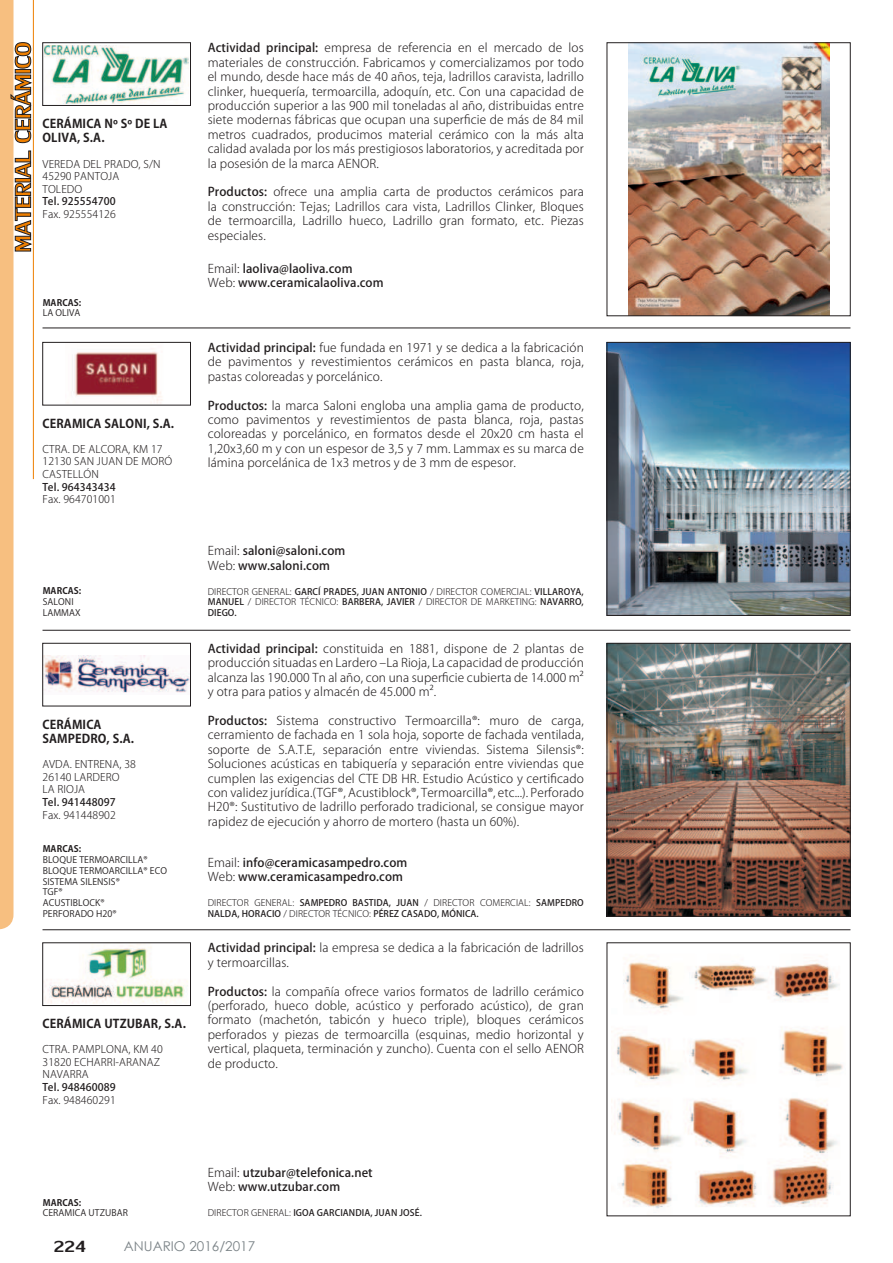
<style>
.page{position:relative;width:893px;height:1263px;background:#fff}
.page>*{position:absolute;margin:0;border:0;box-sizing:border-box;transform-origin:0 0}
.t1{font:24px "Lily UPC";color:#231f20}
.t2{font:13.5px "Century Gothic";color:#7b8387}
.t3{font:300 12px/14.4px "Koz Go Pro";letter-spacing:.01em;color:#231f20;text-align:justify}
.t4{font:500 12px/14.4px "Koz Go Pro";letter-spacing:.01em;color:#231f20}
.t5{font:700 12px/14.4px "Koz Go Pro";letter-spacing:.01em;color:#231f20}
.t6{font:300 10.5px/12.6px "Koz Go Pro";letter-spacing:.01em;color:#231f20}
.t7{font:500 10.5px "Koz Go Pro";letter-spacing:.01em;color:#231f20}
.t8{font:500 9px/10.5px "Koz Go Pro";letter-spacing:.01em;color:#231f20}
.t9{font:300 9px/10.5px "Koz Go Pro";letter-spacing:.01em;color:#231f20;text-align:justify}
.t10{font:9px/10.8px "Koz Go Pro";letter-spacing:.01em;color:#231f20}
.t11{font:700 9px "Koz Go Pro";letter-spacing:.01em;color:#231f20}
.s1{font-weight:500}
.s2{font-weight:300}
</style>
<div class="page">
<hr style="left:43px;top:328px;width:807px;height:1px;background:#231f20">
<hr style="left:43px;top:630px;width:807px;height:1px;background:#231f20">
<hr style="left:43px;top:929px;width:807px;height:1px;background:#231f20">
<img style="left:628px;top:45px;width:201px;height:269px">
<img style="left:45px;top:45px;width:143px;height:58px">
<div style="left:43px;top:43px;width:148px;height:63px;border:1px solid #231f20"></div>
<img style="left:609px;top:344px;width:239px;height:270px">
<div style="left:607px;top:342px;width:243px;height:274px;border:1px solid #231f20"></div>
<img style="left:74px;top:351px;width:89px;height:52px">
<div style="left:43px;top:342px;width:148px;height:63px;border:1px solid #231f20"></div>
<img style="left:609px;top:645px;width:239px;height:269px">
<div style="left:607px;top:643px;width:243px;height:273px;border:1px solid #231f20"></div>
<img style="left:45px;top:655px;width:144px;height:38px">
<div style="left:43px;top:643px;width:148px;height:63px;border:1px solid #231f20"></div>
<img style="left:611px;top:956px;width:232px;height:253px">
<img style="left:45px;top:944px;width:143px;height:60px">
<div style="left:43px;top:942px;width:148px;height:64px;border:1px solid #231f20"></div>
<hr style="left:33px;top:0;width:1px;height:479px;background:#ee7f00">
<svg style="left:0;top:0;width:31px;height:929px"></svg>
<p class="t5" style="left:43px;top:117px;width:126px">CERÁMICA Nº Sº DE LA<br>OLIVA, S.A.</p>
<p class="t6" style="left:43px;top:157px;width:120px">VEREDA DEL PRADO, S/N<br>45290 PANTOJA<br>TOLEDO</p>
<p class="t7" style="left:43px;top:195px;width:75px">Tel. 925554700</p>
<p class="t6" style="left:43px;top:208px;width:75px">Fax. 925554126</p>
<p class="t11" style="left:43px;top:296px;width:40px">MARCAS:</p>
<p class="t10" style="left:43px;top:308px;width:39px">LA OLIVA</p>
<p class="t5" style="left:43px;top:417px;width:133px">CERAMICA SALONI, S.A.</p>
<p class="t6" style="left:43px;top:443px;width:131px">CTRA. DE ALCORA, KM 17<br>12130 SAN JUAN DE MORÓ<br>CASTELLÓN</p>
<p class="t7" style="left:43px;top:480px;width:75px">Tel. 964343434</p>
<p class="t6" style="left:43px;top:493px;width:75px">Fax. 964701001</p>
<p class="t11" style="left:43px;top:585px;width:40px">MARCAS:</p>
<p class="t10" style="left:43px;top:597px;width:39px">SALONI<br>LAMMAX</p>
<p class="t5" style="left:43px;top:718px;width:93px">CERÁMICA<br>SAMPEDRO, S.A.</p>
<p class="t6" style="left:43px;top:758px;width:95px">AVDA. ENTRENA, 38<br>26140 LARDERO<br>LA RIOJA</p>
<p class="t7" style="left:43px;top:795px;width:75px">Tel. 941448097</p>
<p class="t6" style="left:43px;top:808px;width:75px">Fax. 941448902</p>
<p class="t11" style="left:43px;top:843px;width:40px">MARCAS:</p>
<p class="t10" style="left:43px;top:854px;width:126px">BLOQUE TERMOARCILLA®<br>BLOQUE TERMOARCILLA® ECO<br>SISTEMA SILENSIS®<br>TGF®<br>ACUSTIBLOCK®<br>PERFORADO H20®</p>
<p class="t5" style="left:43px;top:1017px;width:145px">CERÁMICA UTZUBAR, S.A.</p>
<p class="t6" style="left:43px;top:1043px;width:122px">CTRA. PAMPLONA, KM 40<br>31820 ECHARRI-ARANAZ<br>NAVARRA</p>
<p class="t7" style="left:43px;top:1080px;width:75px">Tel. 948460089</p>
<p class="t6" style="left:43px;top:1093px;width:75px">Fax. 948460291</p>
<p class="t3" style="left:208px;top:41px;width:378px"><span class="s1">Actividad principal:</span> empresa de referencia en el mercado de los materiales de construcción. Fabricamos y comercializamos por todo el mundo, desde hace más de 40 años, teja, ladrillos caravista, ladrillo clinker, huequería, termoarcilla, adoquín, etc. Con una capacidad de producción superior a las 900 mil toneladas al año, distribuidas entre siete modernas fábricas que ocupan una super昀椀cie de más de 84 mil metros cuadrados, producimos material cerámico con la más alta calidad avalada por los más prestigiosos laboratorios, y acreditada por la posesión de la marca AENOR.</p>
<p class="t3" style="left:208px;top:185px;width:378px"><span class="s1">Productos:</span> ofrece una amplia carta de productos cerámicos para la construcción: Tejas; Ladrillos cara vista, Ladrillos Clinker, Bloques de termoarcilla, Ladrillo hueco, Ladrillo gran formato, etc. Piezas especiales.</p>
<p class="t4" style="left:208px;top:262px;width:177px"><span class="s2">Email:</span> laoliva@laoliva.com<br><span class="s2">Web:</span> www.ceramicalaoliva.com</p>
<p class="t3" style="left:208px;top:340px;width:378px"><span class="s1">Actividad principal:</span> fue fundada en 1971 y se dedica a la fabricación de pavimentos y revestimientos cerámicos en pasta blanca, roja, pastas coloreadas y porcelánico.</p>
<p class="t3" style="left:208px;top:398px;width:378px"><span class="s1">Productos:</span> la marca Saloni engloba una amplia gama de producto, como pavimentos y revestimientos de pasta blanca, roja, pastas coloreadas y porcelánico, en formatos desde el 20x20 cm hasta el 1,20x3,60 m y con un espesor de 3,5 y 7 mm. Lammax es su marca de lámina porcelánica de 1x3 metros y de 3 mm de espesor.</p>
<p class="t4" style="left:208px;top:544px;width:139px"><span class="s2">Email:</span> saloni@saloni.com<br><span class="s2">Web:</span> www.saloni.com</p>
<p class="t9" style="left:208px;top:586px;width:378px">DIRECTOR GENERAL: <span class="s1">GARCÍ PRADES, JUAN ANTONIO</span> / DIRECTOR COMERCIAL: <span class="s1">VILLAROYA, MANUEL</span> / DIRECTOR TÉCNICO: <span class="s1">BARBERA, JAVIER</span> / DIRECTOR DE MARKETING: <span class="s1">NAVARRO, DIEGO.</span></p>
<p class="t3" style="left:208px;top:641px;width:378px"><span class="s1">Actividad principal:</span> constituida en 1881, dispone de 2 plantas de producción situadas en Lardero –La Rioja, La capacidad de producción alcanza las 190.000 Tn al año, con una super昀椀cie cubierta de 14.000 m² y otra para patios y almacén de 45.000 m².</p>
<p class="t3" style="left:208px;top:713px;width:378px"><span class="s1">Productos:</span> Sistema constructivo Termoarcilla®: muro de carga, cerramiento de fachada en 1 sola hoja, soporte de fachada ventilada, soporte de S.A.T.E, separación entre viviendas. Sistema Silensis®:<br>Soluciones acústicas en tabiquería y separación entre viviendas que cumplen las exigencias del CTE DB HR. Estudio Acústico y certi昀椀cado con validez jurídica.(TGF®, Acustiblock®, Termoarcilla®, etc...). Perforado H20®: Sustitutivo de ladrillo perforado tradicional, se consigue mayor rapidez de ejecución y ahorro de mortero (hasta un 60%).</p>
<p class="t4" style="left:208px;top:856px;width:201px"><span class="s2">Email:</span> info@ceramicasampedro.com<br><span class="s2">Web:</span> www.ceramicasampedro.com</p>
<p class="t8" style="left:208px;top:898px;width:378px"><span class="s2">DIRECTOR GENERAL:</span> SAMPEDRO BASTIDA, JUAN <span class="s2">/ DIRECTOR COMERCIAL:</span> SAMPEDRO<br>NALDA, HORACIO <span class="s2">/ DIRECTOR TÉCNICO:</span> PÉREZ CASADO, MÓNICA.</p>
<p class="t3" style="left:208px;top:941px;width:378px"><span class="s1">Actividad principal:</span> la empresa se dedica a la fabricación de ladrillos y termoarcillas.</p>
<p class="t3" style="left:208px;top:984px;width:378px"><span class="s1">Productos:</span> la compañía ofrece varios formatos de ladrillo cerámico (perforado, hueco doble, acústico y perforado acústico), de gran formato (machetón, tabicón y hueco triple), bloques cerámicos perforados y piezas de termoarcilla (esquinas, medio horizontal y vertical, plaqueta, terminación y zuncho). Cuenta con el sello AENOR de producto.</p>
<p class="t11" style="left:43px;top:1196px;width:40px">MARCAS:</p>
<p class="t10" style="left:43px;top:1208px;width:87px">CERAMICA UTZUBAR</p>
<p class="t4" style="left:208px;top:1166px;width:166px"><span class="s2">Email:</span> utzubar@telefonica.net<br><span class="s2">Web:</span> www.utzubar.com</p>
<p class="t8" style="left:208px;top:1208px;width:216px"><span class="s2">DIRECTOR GENERAL:</span> IGOA GARCIANDIA, JUAN JOSÉ.</p>
<h1 class="t1" style="left:54px;top:1229px;width:34px">224</h1>
<p class="t2" style="left:124px;top:1241px;width:133px">ANUARIO 2016/2017</p>
</div>
